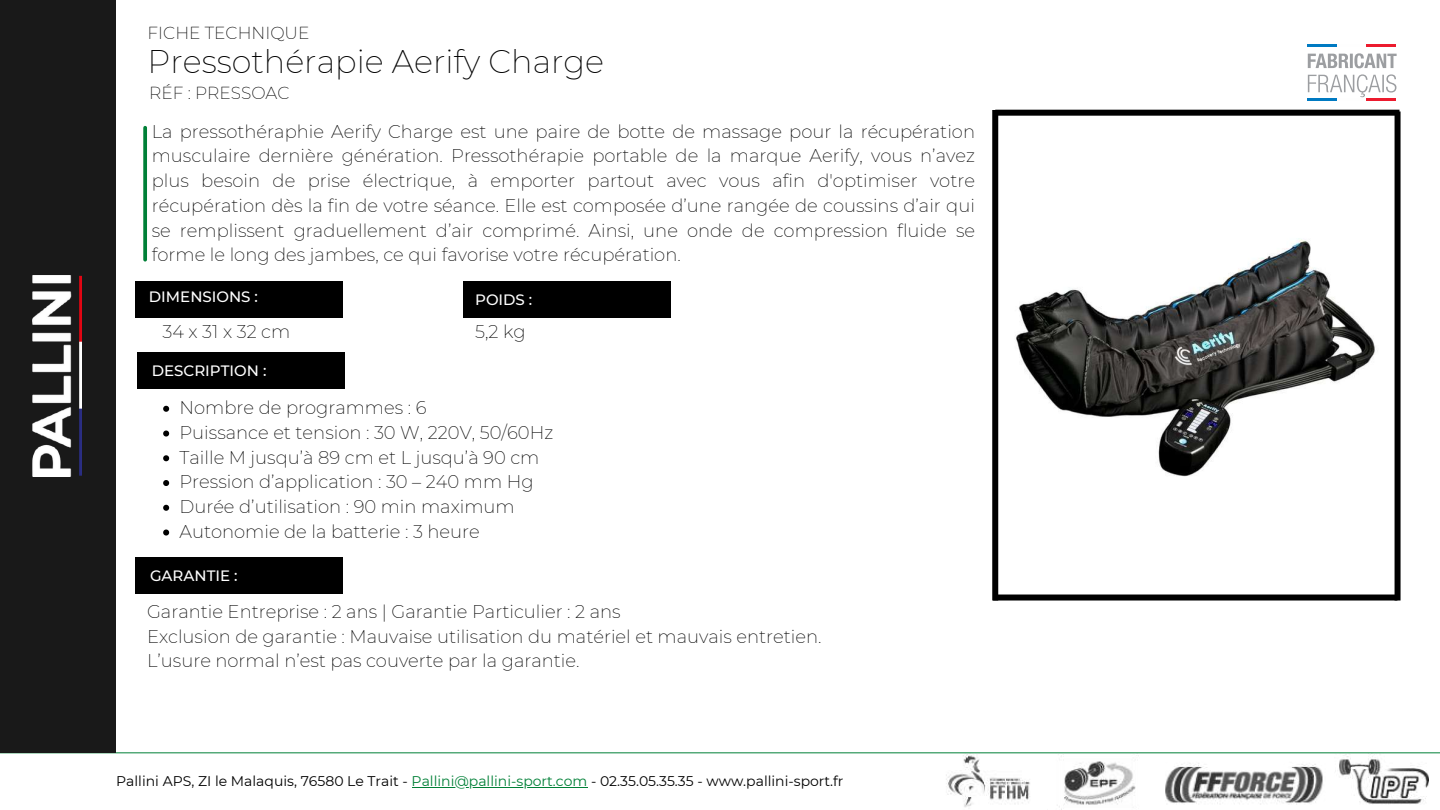
<style>
.page{position:relative;width:1440px;height:810px;background:#fff}
.page>*{position:absolute;margin:0;border:0;box-sizing:border-box;transform-origin:0 0}
.t1{font:200 32px "Montserrat";color:#000}
.t2{font:200 18px/24.8px "Montserrat";color:#000}
.t3{font:200 18px "Montserrat";letter-spacing:.255em;color:#000}
.t4{font:200 17px "Montserrat";color:#000}
.t5{font:500 15px "Montserrat";color:#fff}
.t6{font:14px "Montserrat";color:#000}
.s1{color:#008037}
</style>
<div class="page">
<img style="left:930px;top:753px;width:498px;height:57px">
<hr style="left:0;top:752px;width:1440px;height:1px;background:#008037">
<div style="left:0;top:0;width:115px;height:752px;background:#191919"></div>
<img style="left:33px;top:276px;width:48px;height:200px">
<svg style="left:143px;top:128px;width:4px;height:132px"></svg>
<div style="left:135px;top:281px;width:208px;height:37px;background:#000"></div>
<div style="left:464px;top:281px;width:207px;height:37px;background:#000"></div>
<div style="left:135px;top:557px;width:208px;height:37px;background:#000"></div>
<div style="left:137px;top:352px;width:208px;height:37px;background:#000"></div>
<hr style="left:412px;top:787px;width:175px;height:1px;background:#008037">
<svg style="left:163px;top:406px;width:6px;height:6px"></svg>
<svg style="left:163px;top:431px;width:6px;height:6px"></svg>
<svg style="left:163px;top:455px;width:6px;height:6px"></svg>
<svg style="left:163px;top:480px;width:6px;height:6px"></svg>
<svg style="left:163px;top:505px;width:6px;height:6px"></svg>
<svg style="left:163px;top:530px;width:6px;height:6px"></svg>
<img style="left:998px;top:116px;width:397px;height:479px">
<div style="left:995px;top:110px;width:405px;height:6px;background:#000"></div>
<div style="left:992px;top:110px;width:6px;height:491px;background:#000"></div>
<div style="left:993px;top:595px;width:404px;height:6px;background:#000"></div>
<div style="left:1395px;top:112px;width:6px;height:489px;background:#000"></div>
<hr style="left:1308px;top:99px;width:29px;height:2px;background:#007ac2">
<hr style="left:1367px;top:99px;width:29px;height:2px;background:#ec1b2e">
<hr style="left:1308px;top:44px;width:29px;height:3px;background:#007ac2">
<hr style="left:1367px;top:44px;width:29px;height:3px;background:#ec1b2e">
<svg style="left:1308px;top:53px;width:89px;height:44px"></svg>
<p class="t4" style="left:148px;top:23px;width:163px">FICHE TECHNIQUE</p>
<h1 class="t1" style="left:148px;top:42px;width:458px">Pressothérapie Aerify Charge</h1>
<p class="t4" style="left:149px;top:83px;width:142px">RÉF : PRESSOAC</p>
<p class="t2" style="left:152px;top:119px;width:825px;text-align:justify">La pressothéraphie Aerify Charge est une paire de botte de massage pour la récupération musculaire dernière génération. Pressothérapie portable de la marque Aerify, vous n’avez plus besoin de prise électrique, à emporter partout avec vous afin d'optimiser votre récupération dès la fin de votre séance. Elle est composée d’une rangée de coussins d’air qui se remplissent graduellement d’air comprimé. Ainsi, une onde de compression fluide se forme le long des jambes, ce qui favorise votre récupération.</p>
<p class="t5" style="left:149px;top:288px;width:111px">DIMENSIONS :</p>
<p class="t5" style="left:475px;top:290px;width:59px">POIDS :</p>
<p class="t3" style="left:162px;top:321px;width:129px">34x31x32cm</p>
<p class="t2" style="left:475px;top:319px;width:52px">5,2 kg</p>
<p class="t5" style="left:152px;top:361px;width:116px">DESCRIPTION :</p>
<p class="t2" style="left:180px;top:395px;width:375px">Nombre de programmes : 6<br>Puissance et tension : 30 W, 220V, 50/60Hz Taille M jusqu’à 89 cm et L jusqu’à 90 cm Pression d’application : 30 – 240 mm Hg Durée d’utilisation : 90 min maximum Autonomie de la batterie : 3 heure</p>
<p class="t5" style="left:150px;top:566px;width:89px">GARANTIE :</p>
<p class="t2" style="left:147px;top:599px;width:676px">Garantie Entreprise : 2 ans | Garantie Particulier : 2 ans<br>Exclusion de garantie : Mauvaise utilisation du matériel et mauvais entretien.<br>L’usure normal n’est pas couverte par la garantie.</p>
<p class="t6" style="left:116px;top:773px;width:729px">Pallini APS, ZI le Malaquis, 76580 Le Trait - <span class="s1">Pallini@pallini-sport.com</span> - 02.35.05.35.35 - www.pallini-sport.fr</p>
</div>
